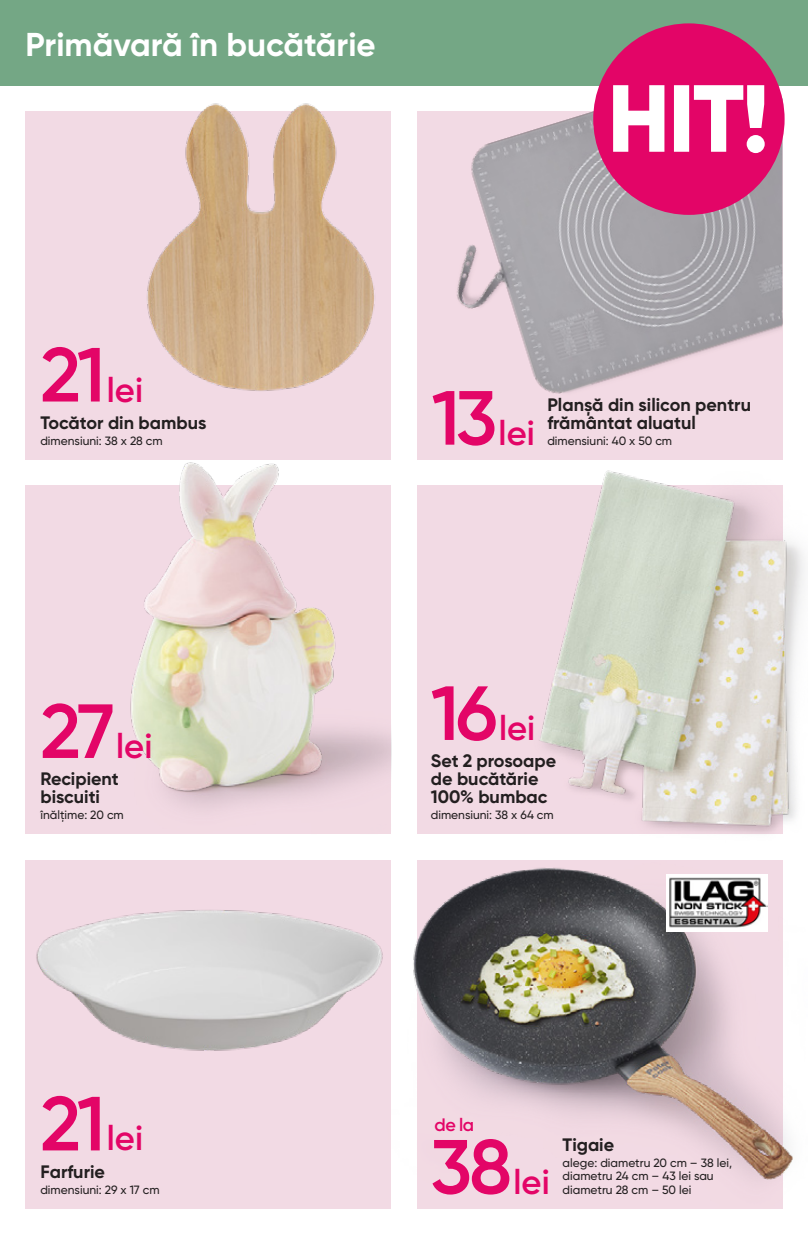
<style>
.page{position:relative;width:808px;height:1234px;background:#fff}
.page>*{position:absolute;margin:0;border:0;box-sizing:border-box;transform-origin:0 0}
.t1{font:600 34.5px "Gilroy";color:#e30567}
.t2{font:700 33px "Gilroy";color:#fff}
.t3{font:700 18px/18px "Gilroy";color:#231f20}
.t4{font:600 18px "Gilroy";color:#e30567}
.t5{font:500 12px/13.5px "Gilroy";color:#231f20}
.s1{font-size:76.5px}
</style>
<div class="page">
<div style="left:0;top:0;width:808px;height:85px;background:#74a785"></div>
<div style="left:26px;top:859px;width:365px;height:349px;background:#f2dae4"></div>
<div style="left:417px;top:484px;width:365px;height:349px;background:#f2dae4"></div>
<div style="left:417px;top:111px;width:365px;height:348px;background:#f2dae4"></div>
<div style="left:26px;top:485px;width:365px;height:348px;background:#f2dae4"></div>
<div style="left:26px;top:111px;width:365px;height:348px;background:#f2dae4"></div>
<img style="left:365px;top:833px;width:428px;height:375px">
<img style="left:446px;top:101px;width:336px;height:359px">
<img style="left:130px;top:85px;width:266px;height:306px">
<img style="left:25px;top:856px;width:392px;height:264px">
<img style="left:112px;top:459px;width:279px;height:348px">
<img style="left:529px;top:470px;width:276px;height:377px">
<img style="left:666px;top:874px;width:101px;height:56px">
<div style="left:593px;top:23px;width:191px;height:192px;background:#e30567;border-radius:50%"></div>
<svg style="left:613px;top:85px;width:152px;height:68px"></svg>
<h2 class="t2" style="left:26px;top:24px;width:352px">Primăvară în bucătărie</h2>
<h1 class="t1" style="left:40px;top:368px;width:104px"><span class="s1">21</span>lei</h1>
<h3 class="t3" style="left:40px;top:413px;width:168px">Tocător din bambus</h3>
<p class="t5" style="left:40px;top:433px;width:124px">dimensiuni: 38 x 28 cm</p>
<h1 class="t1" style="left:40px;top:724px;width:114px"><span class="s1">27</span>lei</h1>
<h3 class="t3" style="left:40px;top:769px;width:80px">Recipient biscuiti</h3>
<p class="t5" style="left:40px;top:807px;width:85px">înălțime: 20 cm</p>
<h1 class="t1" style="left:40px;top:1116px;width:104px"><span class="s1">21</span>lei</h1>
<h3 class="t3" style="left:40px;top:1162px;width:66px">Farfurie</h3>
<p class="t5" style="left:40px;top:1182px;width:121px">dimensiuni: 29 x 17 cm</p>
<h1 class="t1" style="left:432px;top:411px;width:105px"><span class="s1">13</span>lei</h1>
<h3 class="t3" style="left:547px;top:395px;width:205px">Planșă din silicon pentru frământat aluatul</h3>
<p class="t5" style="left:547px;top:433px;width:126px">dimensiuni: 40 x 50 cm</p>
<h1 class="t1" style="left:431px;top:706px;width:106px"><span class="s1">16</span>lei</h1>
<h3 class="t3" style="left:431px;top:751px;width:127px">Set 2 prosoape de bucătărie<br>100% bumbac</h3>
<p class="t5" style="left:431px;top:807px;width:124px">dimensiuni: 38 x 64 cm</p>
<h3 class="t4" style="left:434px;top:1113px;width:41px">de la</h3>
<h1 class="t1" style="left:431px;top:1159px;width:121px"><span class="s1">38</span>lei</h1>
<h3 class="t3" style="left:563px;top:1135px;width:53px">Tigaie</h3>
<p class="t5" style="left:563px;top:1155px;width:171px">alege: diametru 20 cm – 38 lei, diametru 24 cm – 43 lei sau diametru 28 cm – 50 lei</p>
</div>
